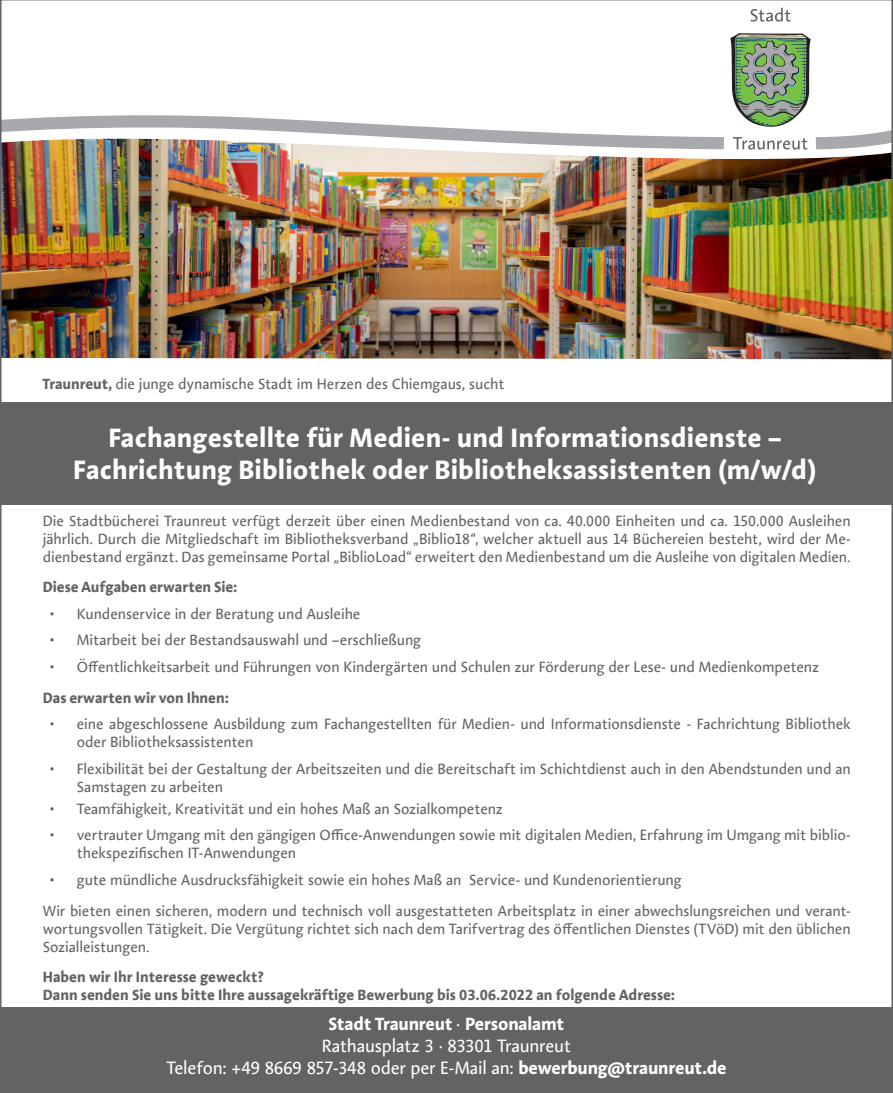
<style>
.page{position:relative;width:893px;height:1093px;background:#fff}
.page>*{position:absolute;margin:0;border:0;box-sizing:border-box;transform-origin:0 0}
.t1{font:700 27px/32.4px "Aroma No 2 LT Pro";letter-spacing:.005em;color:#fff;text-align:center}
.t2{font:18px/21.6px "Aroma No 2 LT Com";letter-spacing:-.015em;color:#fff;text-align:center}
.t3{font:15px/18px "Aroma No 2 LT Com";letter-spacing:-.005em;color:#636366}
.t4{font:700 15px/18px "Aroma No 2 LT Com";color:#636366}
.s1{font-family:"Aroma No 2 LT Pro";font-weight:700}
.s2{font-family:"Aroma No.2 LT Com"}
</style>
<div class="page">
<img style="left:0;top:0;width:893px;height:1093px">
<p class="t3" style="left:43px;top:374px;width:464px"><span class="s1">Traunreut,</span> die junge dynamische Stadt im Herzen des Chiemgaus, sucht</p>
<p class="t1" style="left:73px;top:420px;width:745px">Fachangestellte für Medien- und Informationsdienste –<br>Fachrichtung Bibliothek oder Bibliotheksassistenten (m/w/d)</p>
<p class="t3" style="left:43px;top:511px;width:809px;text-align:justify">Die Stadtbücherei Traunreut verfügt derzeit über einen Medienbestand von ca. 40.000 Einheiten und ca. 150.000 Ausleihen jährlich. Durch die Mitgliedschaft im Bibliotheksverband „Biblio18“, welcher aktuell aus 14 Büchereien besteht, wird der Me&shy;dienbestand ergänzt. Das gemeinsame Portal „BiblioLoad“ erweitert den Medienbestand um die Ausleihe von digitalen Medien.</p>
<p class="t4" style="left:43px;top:578px;width:196px">Diese Aufgaben erwarten Sie:</p>
<p class="t3" style="left:50px;top:604px;width:312px">• Kundenservice in der Beratung und Ausleihe</p>
<p class="t3" style="left:50px;top:631px;width:373px">• Mitarbeit bei der Bestandsauswahl und –erschließung</p>
<p class="t3" style="left:50px;top:657px;width:771px">• Öffentlichkeitsarbeit und Führungen von Kindergärten und Schulen zur Förderung der Lese- und Medienkompetenz</p>
<p class="t4" style="left:43px;top:688px;width:188px">Das erwarten wir von Ihnen:</p>
<p class="t3" style="left:77px;top:715px;width:775px;text-indent:-27px">• eine abgeschlossene Ausbildung zum Fachangestellten für Medien- und Informationsdienste - Fachrichtung Bibliothek oder Bibliotheksassistenten</p>
<p class="t3" style="left:77px;top:759px;width:775px;text-indent:-27px">• Flexibilität bei der Gestaltung der Arbeitszeiten und die Bereitschaft im Schichtdienst auch in den Abendstunden und an<br>Samstagen zu arbeiten</p>
<p class="t3" style="left:50px;top:799px;width:455px">• Teamfähigkeit, Kreativität und ein hohes Maß an Sozialkompetenz</p>
<p class="t3" style="left:77px;top:826px;width:775px;text-indent:-27px">• vertrauter Umgang mit den gängigen Office-Anwendungen sowie mit digitalen Medien, Erfahrung im Umgang mit biblio&shy;thekspezifischen IT-Anwendungen</p>
<p class="t3" style="left:50px;top:870px;width:634px">• gute mündliche Ausdrucksfähigkeit sowie ein hohes Maß an Service- und Kundenorientierung</p>
<p class="t3" style="left:43px;top:901px;width:809px;text-align:justify">Wir bieten einen sicheren, modern und technisch voll ausgestatteten Arbeitsplatz in einer abwechslungsreichen und verant&shy;wortungsvollen Tätigkeit. Die Vergütung richtet sich nach dem Tarifvertrag des öffentlichen Dienstes (TVöD) mit den üblichen Sozialleistungen.</p>
<p class="t4" style="left:43px;top:968px;width:634px">Haben wir Ihr Interesse geweckt?<br>Dann senden Sie uns bitte Ihre aussagekräftige Bewerbung bis <span class="s2">03.06.2022</span> an folgende Adresse:</p>
<p class="t2" style="left:166px;top:1013px;width:562px"><span class="s1">Stadt Traunreut</span> ∙ <span class="s1">Personalamt<br></span>Rathausplatz 3 ∙ 83301 Traunreut<br>Telefon: +49 8669 857-348 oder per E-Mail an: <span class="s1">bewerbung@traunreut.de</span></p>
</div>
